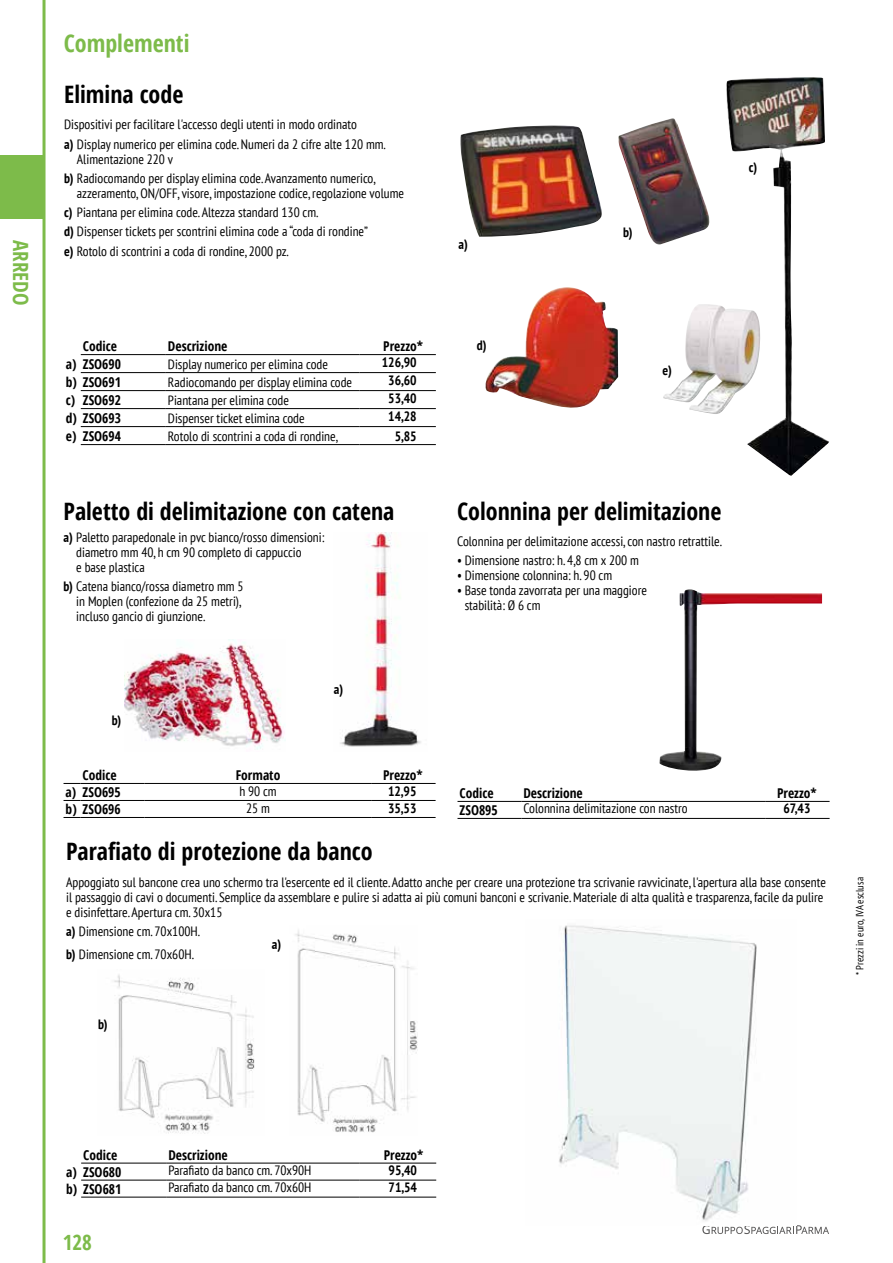
<style>
.page{position:relative;width:893px;height:1263px;background:#fff}
.page>*{position:absolute;margin:0;border:0;box-sizing:border-box;transform-origin:0 0}
.t1{font:700 condensed 24px "Open Sans";color:#000}
.t2{font:700 condensed 24px "Open Sans";color:#7dbb4a}
.t3{font:700 condensed 21px "Open Sans";color:#7dbb4a}
.t4{font:condensed 13.5px/15px "PT Sans";color:#000}
.t5{font:700 condensed 13.5px "Open Sans";color:#000}
.t6{font:700 condensed 13.5px "PT Sans";color:#000}
.t7{font:condensed 10.5px "PT Sans";color:#000}
.s1{font-weight:700}
</style>
<div class="page">
<hr style="left:43px;top:0;width:3px;height:1263px;background:#7dbb4a">
<svg style="left:702px;top:1225px;width:127px;height:9px"></svg>
<div style="left:0;top:155px;width:43px;height:64px;background:#7dbb4a"></div>
<img style="left:559px;top:925px;width:198px;height:296px">
<hr style="left:81px;top:1197px;width:85px;height:1px;background:#000">
<hr style="left:166px;top:1197px;width:194px;height:1px;background:#000">
<hr style="left:360px;top:1197px;width:76px;height:1px;background:#000">
<hr style="left:81px;top:1180px;width:85px;height:1px;background:#000">
<hr style="left:166px;top:1180px;width:194px;height:1px;background:#000">
<hr style="left:360px;top:1180px;width:76px;height:1px;background:#000">
<hr style="left:81px;top:1163px;width:85px;height:1px;background:#000">
<hr style="left:166px;top:1163px;width:194px;height:1px;background:#000">
<hr style="left:360px;top:1163px;width:76px;height:1px;background:#000">
<hr style="left:81px;top:390px;width:85px;height:1px;background:#000">
<hr style="left:166px;top:390px;width:193px;height:1px;background:#000">
<hr style="left:359px;top:390px;width:77px;height:1px;background:#000">
<hr style="left:81px;top:408px;width:85px;height:1px;background:#000">
<hr style="left:166px;top:408px;width:193px;height:1px;background:#000">
<hr style="left:359px;top:408px;width:77px;height:1px;background:#000">
<hr style="left:81px;top:426px;width:85px;height:1px;background:#000">
<hr style="left:166px;top:426px;width:193px;height:1px;background:#000">
<hr style="left:359px;top:426px;width:77px;height:1px;background:#000">
<hr style="left:81px;top:444px;width:85px;height:1px;background:#000">
<hr style="left:166px;top:444px;width:193px;height:1px;background:#000">
<hr style="left:359px;top:444px;width:77px;height:1px;background:#000">
<hr style="left:81px;top:372px;width:85px;height:1px;background:#000">
<hr style="left:166px;top:372px;width:193px;height:1px;background:#000">
<hr style="left:359px;top:372px;width:77px;height:1px;background:#000">
<hr style="left:81px;top:354px;width:85px;height:1px;background:#000">
<hr style="left:166px;top:354px;width:193px;height:1px;background:#000">
<hr style="left:359px;top:354px;width:77px;height:1px;background:#000">
<img style="left:295px;top:930px;width:123px;height:203px">
<img style="left:114px;top:975px;width:141px;height:159px">
<img style="left:460px;top:125px;width:142px;height:112px">
<img style="left:618px;top:118px;width:92px;height:127px">
<img style="left:726px;top:77px;width:103px;height:399px">
<img style="left:485px;top:287px;width:133px;height:121px">
<img style="left:663px;top:304px;width:99px;height:110px">
<img style="left:659px;top:589px;width:163px;height:182px">
<hr style="left:457px;top:801px;width:64px;height:1px;background:#000">
<hr style="left:457px;top:818px;width:64px;height:1px;background:#000">
<hr style="left:521px;top:818px;width:245px;height:1px;background:#000">
<hr style="left:766px;top:818px;width:64px;height:1px;background:#000">
<hr style="left:521px;top:801px;width:245px;height:1px;background:#000">
<hr style="left:766px;top:801px;width:64px;height:1px;background:#000">
<svg style="left:64px;top:783px;width:17px;height:1px"></svg>
<hr style="left:81px;top:783px;width:63px;height:1px;background:#000">
<svg style="left:64px;top:800px;width:17px;height:1px"></svg>
<hr style="left:81px;top:800px;width:63px;height:1px;background:#000">
<hr style="left:144px;top:800px;width:228px;height:1px;background:#000">
<hr style="left:372px;top:800px;width:64px;height:1px;background:#000">
<svg style="left:64px;top:817px;width:17px;height:1px"></svg>
<hr style="left:81px;top:817px;width:63px;height:1px;background:#000">
<hr style="left:144px;top:817px;width:228px;height:1px;background:#000">
<hr style="left:372px;top:817px;width:64px;height:1px;background:#000">
<hr style="left:144px;top:783px;width:228px;height:1px;background:#000">
<hr style="left:372px;top:783px;width:64px;height:1px;background:#000">
<img style="left:340px;top:532px;width:81px;height:215px">
<img style="left:125px;top:639px;width:160px;height:111px">
<h2 class="t3" style="left:36px;top:240px;width:67px;rotate:90deg">ARREDO</h2>
<h1 class="t2" style="left:64px;top:26px;width:127px">Complementi</h1>
<h1 class="t1" style="left:64px;top:78px;width:121px">Elimina code</h1>
<p class="t4" style="left:64px;top:115px;width:323px;line-height:19.2px">Dispositivi per facilitare l'accesso degli utenti in modo ordinato<br><span class="s1">a)</span> Display numerico per elimina code. Numeri da 2 cifre alte 120 mm.</p>
<p class="t4" style="left:64px;top:149px;width:313px;line-height:19.2px;text-indent:13px">Alimentazione 220 v<br><span class="s1">b)</span> Radiocomando per display elimina code. Avanzamento numerico,</p>
<p class="t4" style="left:64px;top:183px;width:341px;line-height:19.2px;text-indent:13px">azzeramento, ON/OFF, visore, impostazione codice, regolazione volume <span class="s1">c)</span> Piantana per elimina code. Altezza standard 130 cm.<br><span class="s1">d)</span> Dispenser tickets per scontrini elimina code a “coda di rondine”<br><span class="s1">e)</span> Rotolo di scontrini a coda di rondine, 2000 pz.</p>
<p class="t6" style="left:459px;top:235px;width:11px">a)</p>
<p class="t6" style="left:623px;top:223px;width:11px">b)</p>
<p class="t6" style="left:749px;top:158px;width:10px">c)</p>
<p class="t5" style="left:83px;top:337px;width:36px">Codice</p>
<p class="t5" style="left:168px;top:337px;width:61px">Descrizione</p>
<p class="t5" style="left:383px;top:337px;width:41px">Prezzo*</p>
<p class="t5" style="left:66px;top:354px;width:57px">a) ZSO690</p>
<p class="t4" style="left:168px;top:356px;width:161px">Display numerico per elimina code</p>
<p class="t6" style="left:382px;top:353px;width:36px">126,90</p>
<p class="t5" style="left:66px;top:372px;width:57px">b) ZSO691</p>
<p class="t4" style="left:168px;top:374px;width:186px">Radiocomando per display elimina code</p>
<p class="t6" style="left:388px;top:371px;width:30px">36,60</p>
<p class="t5" style="left:66px;top:390px;width:57px">c) ZSO692</p>
<p class="t4" style="left:168px;top:392px;width:123px">Piantana per elimina code</p>
<p class="t6" style="left:388px;top:389px;width:30px">53,40</p>
<p class="t5" style="left:66px;top:408px;width:57px">d) ZSO693</p>
<p class="t4" style="left:168px;top:410px;width:138px">Dispenser ticket elimina code</p>
<p class="t6" style="left:388px;top:407px;width:30px">14,28</p>
<p class="t5" style="left:66px;top:426px;width:57px">e) ZSO694</p>
<p class="t4" style="left:168px;top:428px;width:171px">Rotolo di scontrini a coda di rondine,</p>
<p class="t6" style="left:395px;top:427px;width:24px">5,85</p>
<h1 class="t1" style="left:64px;top:494px;width:332px">Paletto di delimitazione con catena</h1>
<p class="t4" style="left:76px;top:529px;width:250px;text-indent:-13px"><span class="s1">a)</span> Paletto parapedonale in pvc bianco/rosso dimensioni: diametro mm 40, h cm 90 completo di cappuccio<br>e base plastica</p>
<p class="t4" style="left:76px;top:578px;width:169px;text-indent:-13px"><span class="s1">b)</span> Catena bianco/rossa diametro mm 5 in Moplen (confezione da 25 metri), incluso gancio di giunzione.</p>
<p class="t6" style="left:112px;top:711px;width:11px">b)</p>
<p class="t6" style="left:334px;top:680px;width:11px">a)</p>
<p class="t5" style="left:83px;top:766px;width:36px">Codice</p>
<p class="t5" style="left:236px;top:766px;width:46px">Formato</p>
<p class="t5" style="left:383px;top:766px;width:41px">Prezzo*</p>
<p class="t5" style="left:66px;top:783px;width:57px">a) ZSO695</p>
<p class="t4" style="left:239px;top:783px;width:39px">h 90 cm</p>
<p class="t6" style="left:388px;top:782px;width:30px">12,95</p>
<p class="t5" style="left:66px;top:800px;width:57px">b) ZSO696</p>
<p class="t4" style="left:246px;top:800px;width:25px">25 m</p>
<p class="t6" style="left:388px;top:799px;width:30px">35,53</p>
<p class="t6" style="left:477px;top:336px;width:11px">d)</p>
<p class="t6" style="left:662px;top:361px;width:11px">e)</p>
<h1 class="t1" style="left:457px;top:494px;width:266px">Colonnina per delimitazione</h1>
<p class="t4" style="left:457px;top:533px;width:266px">Colonnina per delimitazione accessi, con nastro retrattile.</p>
<p class="t4" style="left:457px;top:553px;width:183px">• Dimensione nastro: h. 4,8 cm x 200 m</p>
<p class="t4" style="left:457px;top:568px;width:157px">• Dimensione colonnina: h. 90 cm</p>
<p class="t4" style="left:465px;top:583px;width:184px;text-indent:-8px">• Base tonda zavorrata per una maggiore stabilità: Ø 6 cm</p>
<p class="t5" style="left:460px;top:784px;width:36px">Codice</p>
<p class="t5" style="left:523px;top:784px;width:61px">Descrizione</p>
<p class="t5" style="left:777px;top:784px;width:41px">Prezzo*</p>
<p class="t5" style="left:460px;top:801px;width:40px">ZSO895</p>
<p class="t4" style="left:523px;top:801px;width:166px">Colonnina delimitazione con nastro</p>
<p class="t6" style="left:783px;top:800px;width:29px">67,43</p>
<h1 class="t1" style="left:66px;top:835px;width:308px">Parafiato di protezione da banco</h1>
<p class="t4" style="left:66px;top:874px;width:761px">Appoggiato sul bancone crea uno schermo tra l'esercente ed il cliente. Adatto anche per creare una protezione tra scrivanie ravvicinate, l'apertura alla base consente il passaggio di cavi o documenti. Semplice da assemblare e pulire si adatta ai più comuni banconi e scrivanie. Materiale di alta qualità e trasparenza, facile da pulire e disinfettare. Apertura cm. 30x15</p>
<p class="t4" style="left:66px;top:919px;width:135px;line-height:23.5px"><span class="s1">a)</span> Dimensione cm. 70x100H. <span class="s1">b)</span> Dimensione cm. 70x60H.</p>
<p class="t6" style="left:272px;top:935px;width:11px">a)</p>
<p class="t6" style="left:98px;top:1015px;width:11px">b)</p>
<p class="t7" style="left:853px;top:975px;width:99px;rotate:-90deg">* Prezzi in euro, IVA esclusa</p>
<p class="t5" style="left:83px;top:1145px;width:36px">Codice</p>
<p class="t5" style="left:168px;top:1145px;width:61px">Descrizione</p>
<p class="t5" style="left:384px;top:1145px;width:41px">Prezzo*</p>
<p class="t5" style="left:66px;top:1162px;width:57px">a) ZSO680</p>
<p class="t4" style="left:168px;top:1162px;width:145px">Parafiato da banco cm. 70x90H</p>
<p class="t6" style="left:389px;top:1161px;width:30px">95,40</p>
<p class="t5" style="left:66px;top:1179px;width:57px">b) ZSO681</p>
<p class="t4" style="left:168px;top:1179px;width:145px">Parafiato da banco cm. 70x60H</p>
<p class="t6" style="left:389px;top:1178px;width:30px">71,54</p>
<h2 class="t3" style="left:63px;top:1227px;width:31px">128</h2>
</div>
